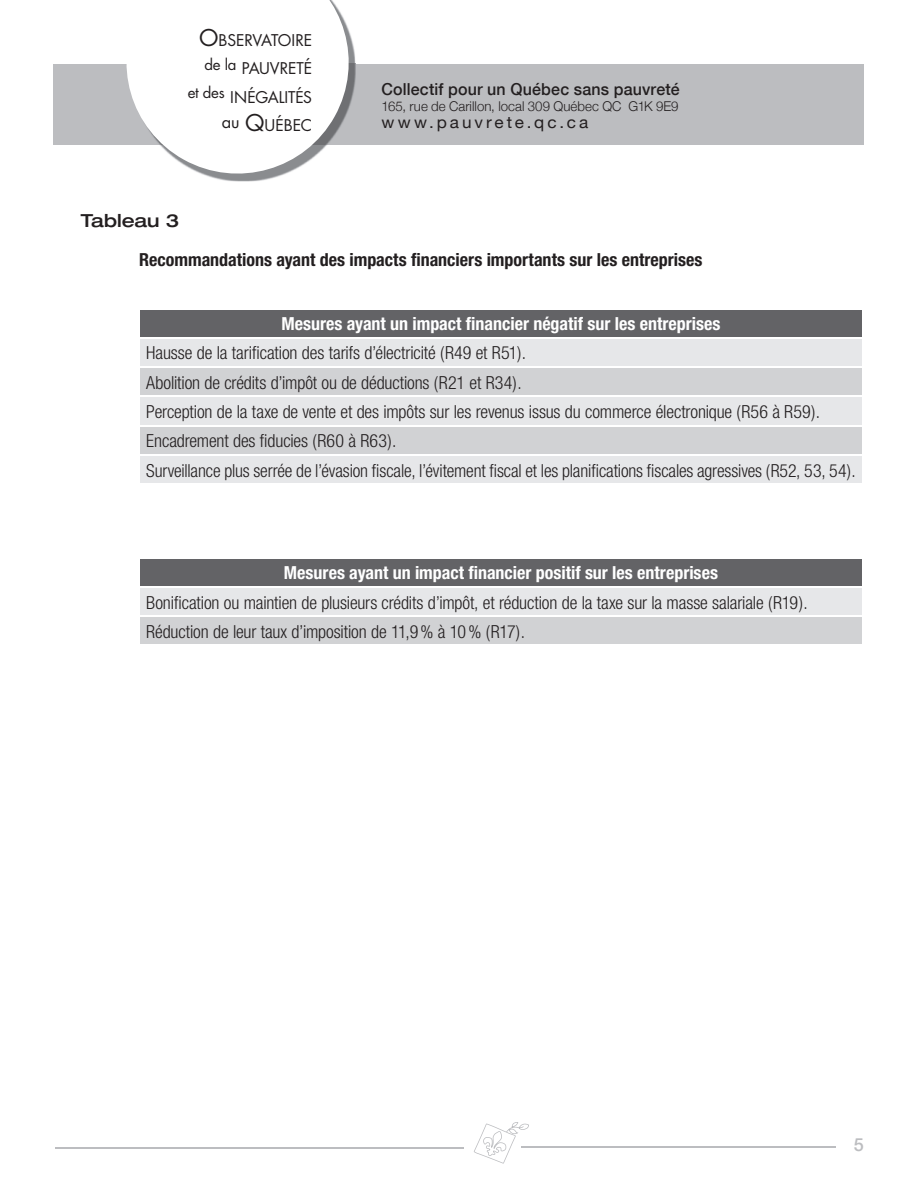
<style>
.page{position:relative;width:918px;height:1188px;background:#fff}
.page>*{position:absolute;margin:0;border:0;box-sizing:border-box;transform-origin:0 0}
.t1{font:300 condensed 18px/29.4px "Helvetica Neue";letter-spacing:-.005em;color:#231f20}
.t2{font:700 condensed 18px "Helvetica Neue";color:#fff}
.t3{font:700 condensed 18px "Helvetica Neue";color:#231f20}
.t4{font:500 expanded 18px "Helvetica Neue";color:#231f20}
.t5{font:500 18px "Helvetica Neue";color:#bcbdc0}
.t6{font:500 16.5px "Helvetica Neue";letter-spacing:.01em;color:#231f20}
.t7{font:16.35px "Helvetica Neue";letter-spacing:.17em;color:#231f20;scale:1.05 1}
.t8{font:15.75px/28.5px "Futura";letter-spacing:-.01em;color:#231f20;text-align:right}
.t9{font:300 13.5px "Helvetica Neue";letter-spacing:.005em;color:#231f20}
.s1{font-size:22.5px}
</style>
<div class="page">
<div style="left:54px;top:64px;width:810px;height:81px;background:#bcbdc0"></div>
<svg style="left:474px;top:1122px;width:55px;height:42px"></svg>
<hr style="left:521px;top:1147px;width:315px;height:1px;background:#bcbdc0">
<hr style="left:55px;top:1147px;width:408px;height:1px;background:#bcbdc0">
<svg style="left:126px;top:0;width:230px;height:182px"></svg>
<div style="left:139px;top:309px;width:724px;height:29px;background:#636366"></div>
<div style="left:140px;top:339px;width:722px;height:144px;background:#e6e7e9"></div>
<svg style="left:140px;top:368px;width:722px;height:86px;background:#d8d9db"></svg>
<hr style="left:138px;top:337px;width:726px;height:1px;background:#fff">
<hr style="left:138px;top:366px;width:726px;height:2px;background:#fff">
<hr style="left:138px;top:395px;width:726px;height:2px;background:#fff">
<hr style="left:138px;top:425px;width:726px;height:1px;background:#fff">
<hr style="left:138px;top:309px;width:2px;height:28px;background:#fff">
<hr style="left:862px;top:309px;width:2px;height:28px;background:#fff">
<hr style="left:138px;top:454px;width:726px;height:2px;background:#fff">
<div style="left:139px;top:558px;width:724px;height:29px;background:#636366"></div>
<div style="left:139px;top:587px;width:724px;height:29px;background:#e6e7e9"></div>
<div style="left:139px;top:616px;width:724px;height:29px;background:#d1d2d4"></div>
<hr style="left:138px;top:557px;width:726px;height:2px;background:#fff">
<hr style="left:138px;top:559px;width:2px;height:27px;background:#fff">
<hr style="left:862px;top:559px;width:2px;height:27px;background:#fff">
<hr style="left:138px;top:586px;width:726px;height:2px;background:#fff">
<hr style="left:138px;top:588px;width:2px;height:27px;background:#fff">
<hr style="left:862px;top:588px;width:2px;height:27px;background:#fff">
<hr style="left:138px;top:615px;width:726px;height:2px;background:#fff">
<hr style="left:138px;top:617px;width:2px;height:28px;background:#fff">
<hr style="left:862px;top:617px;width:2px;height:28px;background:#fff">
<p class="t8" style="left:188px;top:25px;width:126px"><span class="s1">O</span>BSERVATOIRE <sup>de</sup> <sup>la</sup> PAUVRETÉ<br><sup>et</sup> <sup>des</sup> INÉGALITÉS <sup>au</sup> <span class="s1">Q</span>UÉBEC</p>
<p class="t6" style="left:382px;top:76px;width:300px">Collectif pour un Québec sans pauvreté</p>
<p class="t9" style="left:382px;top:96px;width:298px">165, rue de Carillon, local 309 Québec QC G1K 9E9</p>
<p class="t7" style="left:382px;top:110px;width:198px">www.pauvrete.qc.ca</p>
<p class="t4" style="left:81px;top:210px;width:100px">Tableau 3</p>
<p class="t3" style="left:139px;top:248px;width:565px">Recommandations ayant des impacts financiers importants sur les entreprises</p>
<p class="t2" style="left:282px;top:313px;width:441px">Mesures ayant un impact financier négatif sur les entreprises</p>
<p class="t1" style="left:146px;top:338px;width:711px">Hausse de la tarification des tarifs d’électricité (R49 et R51).<br>Abolition de crédits d’impôt ou de déductions (R21 et R34).<br>Perception de la taxe de vente et des impôts sur les revenus issus du commerce électronique (R56 à R59).<br>Encadrement des fiducies (R60 à R63).<br>Surveillance plus serrée de l’évasion fiscale, l’évitement fiscal et les planifications fiscales agressives (R52, 53, 54).</p>
<p class="t2" style="left:284px;top:562px;width:436px">Mesures ayant un impact financier positif sur les entreprises</p>
<p class="t1" style="left:146px;top:588px;width:663px">Bonification ou maintien de plusieurs crédits d’impôt, et réduction de la taxe sur la masse salariale (R19).<br>Réduction de leur taux d’imposition de 11,9 % à 10 % (R17).</p>
<p class="t5" style="left:854px;top:1130px;width:12px">5</p>
</div>
